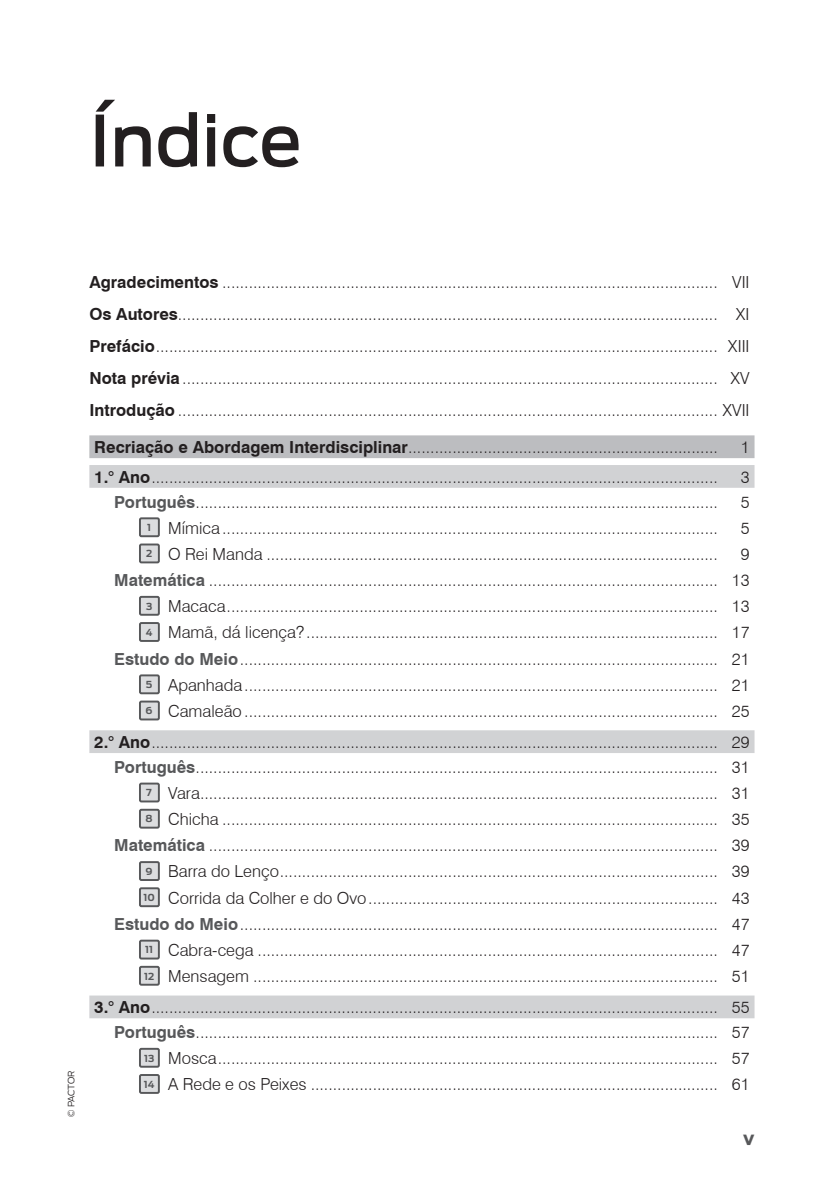
<style>
.page{position:relative;width:829px;height:1191px;background:#fff}
.page>*{position:absolute;margin:0;border:0;box-sizing:border-box;transform-origin:0 0}
.Títulos_entrada{font:500 70px "Antenna";color:#231f20}
.t1{font:300 16.62px "Swiss 721 BT";color:#231f20}
.t2{font:900 14px "Antenna";color:#57585a}
.t3{font:700 9.62px "Antenna";color:#57585a}
.t4{font:300 8.75px "Antenna";letter-spacing:-.03em;color:#231f20}
.s1{font-weight:700}
.s2{font-weight:700;color:#57585a}
</style>
<div class="page">
<div style="left:89px;top:435px;width:665px;height:23px;background:#bcbdc0"></div>
<div style="left:89px;top:465px;width:665px;height:23px;background:#d1d2d4"></div>
<div style="left:89px;top:730px;width:665px;height:23px;background:#d1d2d4"></div>
<div style="left:89px;top:995px;width:665px;height:23px;background:#d1d2d4"></div>
<div style="left:140px;top:518px;width:19px;height:18px;background:#dcdddf"></div>
<div style="left:139px;top:517px;width:21px;height:20px;border:2px solid #57585a"></div>
<div style="left:140px;top:544px;width:19px;height:18px;background:#dcdddf"></div>
<div style="left:139px;top:543px;width:21px;height:20px;border:2px solid #57585a"></div>
<div style="left:140px;top:597px;width:19px;height:18px;background:#dcdddf"></div>
<div style="left:139px;top:596px;width:21px;height:20px;border:2px solid #57585a"></div>
<div style="left:140px;top:623px;width:19px;height:18px;background:#dcdddf"></div>
<div style="left:139px;top:622px;width:21px;height:20px;border:2px solid #57585a"></div>
<div style="left:140px;top:675px;width:19px;height:18px;background:#dcdddf"></div>
<div style="left:139px;top:674px;width:21px;height:20px;border:2px solid #57585a"></div>
<div style="left:140px;top:701px;width:19px;height:18px;background:#dcdddf"></div>
<div style="left:139px;top:700px;width:21px;height:20px;border:2px solid #57585a"></div>
<div style="left:140px;top:783px;width:19px;height:18px;background:#dcdddf"></div>
<div style="left:139px;top:782px;width:21px;height:20px;border:2px solid #57585a"></div>
<div style="left:140px;top:809px;width:19px;height:18px;background:#dcdddf"></div>
<div style="left:139px;top:808px;width:21px;height:20px;border:2px solid #57585a"></div>
<div style="left:140px;top:862px;width:19px;height:18px;background:#dcdddf"></div>
<div style="left:139px;top:861px;width:21px;height:20px;border:2px solid #57585a"></div>
<div style="left:140px;top:888px;width:19px;height:18px;background:#dcdddf"></div>
<div style="left:139px;top:887px;width:21px;height:20px;border:2px solid #57585a"></div>
<div style="left:140px;top:940px;width:19px;height:18px;background:#dcdddf"></div>
<div style="left:139px;top:939px;width:21px;height:20px;border:2px solid #57585a"></div>
<div style="left:140px;top:966px;width:19px;height:18px;background:#dcdddf"></div>
<div style="left:139px;top:965px;width:21px;height:20px;border:2px solid #57585a"></div>
<div style="left:140px;top:1048px;width:19px;height:18px;background:#dcdddf"></div>
<div style="left:139px;top:1047px;width:21px;height:20px;border:2px solid #57585a"></div>
<div style="left:140px;top:1075px;width:19px;height:18px;background:#dcdddf"></div>
<div style="left:139px;top:1074px;width:21px;height:19px;border:2px solid #57585a"></div>
<p class="Títulos_entrada" style="left:89px;top:100px;width:214px">Índice</p>
<p class="t4" style="left:66px;top:1116px;width:48px;rotate:-90deg">© PACTOR</p>
<p class="t1" style="left:89px;top:271px;width:661px"><span class="s1">Agradecimentos</span> ................................................................................................................ VII</p>
<p class="t1" style="left:89px;top:304px;width:661px"><span class="s1">Os Autores</span>.......................................................................................................................... XI</p>
<p class="t1" style="left:89px;top:336px;width:661px"><span class="s1">Prefácio</span>............................................................................................................................... XIII</p>
<p class="t1" style="left:89px;top:368px;width:661px"><span class="s1">Nota prévia</span> ......................................................................................................................... XV</p>
<p class="t1" style="left:89px;top:400px;width:661px"><span class="s1">Introdução</span> .......................................................................................................................... XVII</p>
<p class="t1" style="left:94px;top:437px;width:625px"><span class="s1">Recriação e Abordagem Interdisciplinar</span>......................................................................</p>
<p class="t1" style="left:740px;top:437px;width:10px">1</p>
<p class="t1" style="left:94px;top:467px;width:625px"><span class="s1">1.° Ano</span>................................................................................................................................</p>
<p class="t1" style="left:740px;top:467px;width:10px">3</p>
<p class="t1" style="left:114px;top:491px;width:605px"><span class="s2">Português</span>......................................................................................................................</p>
<p class="t1" style="left:740px;top:491px;width:10px">5</p>
<p class="t3" style="left:147px;top:522px;width:5px">1</p>
<p class="t1" style="left:168px;top:517px;width:551px">Mímica................................................................................................................</p>
<p class="t1" style="left:740px;top:517px;width:10px">5</p>
<p class="t3" style="left:146px;top:548px;width:8px">2</p>
<p class="t1" style="left:168px;top:544px;width:551px">O Rei Manda ......................................................................................................</p>
<p class="t1" style="left:740px;top:544px;width:10px">9</p>
<p class="t1" style="left:114px;top:570px;width:636px"><span class="s2">Matemática</span> ................................................................................................................... 13</p>
<p class="t3" style="left:146px;top:600px;width:8px">3</p>
<p class="t1" style="left:168px;top:596px;width:583px">Macaca............................................................................................................... 13</p>
<p class="t3" style="left:146px;top:626px;width:8px">4</p>
<p class="t1" style="left:168px;top:622px;width:583px">Mamã, dá licença? ............................................................................................. 17</p>
<p class="t1" style="left:114px;top:648px;width:636px"><span class="s2">Estudo do Meio</span>............................................................................................................ 21</p>
<p class="t3" style="left:146px;top:679px;width:8px">5</p>
<p class="t1" style="left:168px;top:675px;width:583px">Apanhada........................................................................................................... 21</p>
<p class="t3" style="left:146px;top:705px;width:9px">6</p>
<p class="t1" style="left:168px;top:701px;width:583px">Camaleão ........................................................................................................... 25</p>
<p class="t1" style="left:94px;top:732px;width:656px"><span class="s1">2.° Ano</span>................................................................................................................................ 29</p>
<p class="t1" style="left:114px;top:756px;width:636px"><span class="s2">Português</span>...................................................................................................................... 31</p>
<p class="t3" style="left:146px;top:787px;width:7px">7</p>
<p class="t1" style="left:168px;top:783px;width:583px">Vara..................................................................................................................... 31</p>
<p class="t3" style="left:145px;top:813px;width:9px">8</p>
<p class="t1" style="left:168px;top:809px;width:583px">Chicha ................................................................................................................ 35</p>
<p class="t1" style="left:114px;top:835px;width:636px"><span class="s2">Matemática</span> ................................................................................................................... 39</p>
<p class="t3" style="left:146px;top:865px;width:9px">9</p>
<p class="t1" style="left:168px;top:861px;width:583px">Barra do Lenço................................................................................................... 39</p>
<p class="t3" style="left:143px;top:891px;width:13px">10</p>
<p class="t1" style="left:168px;top:887px;width:583px">Corrida da Colher e do Ovo............................................................................... 43</p>
<p class="t1" style="left:114px;top:913px;width:636px"><span class="s2">Estudo do Meio</span>............................................................................................................ 47</p>
<p class="t3" style="left:145px;top:944px;width:9px">11</p>
<p class="t1" style="left:168px;top:940px;width:583px">Cabra-cega ........................................................................................................ 47</p>
<p class="t3" style="left:144px;top:970px;width:12px">12</p>
<p class="t1" style="left:168px;top:966px;width:583px">Mensagem ......................................................................................................... 51</p>
<p class="t1" style="left:94px;top:997px;width:656px"><span class="s1">3.° Ano</span>................................................................................................................................ 55</p>
<p class="t1" style="left:114px;top:1022px;width:636px"><span class="s2">Português</span>...................................................................................................................... 57</p>
<p class="t3" style="left:144px;top:1052px;width:12px">13</p>
<p class="t1" style="left:168px;top:1048px;width:583px">Mosca................................................................................................................. 57</p>
<p class="t3" style="left:144px;top:1078px;width:12px">14</p>
<p class="t1" style="left:168px;top:1074px;width:583px">A Rede e os Peixes ............................................................................................ 61</p>
<p class="t2" style="left:743px;top:1131px;width:13px">V</p>
</div>
